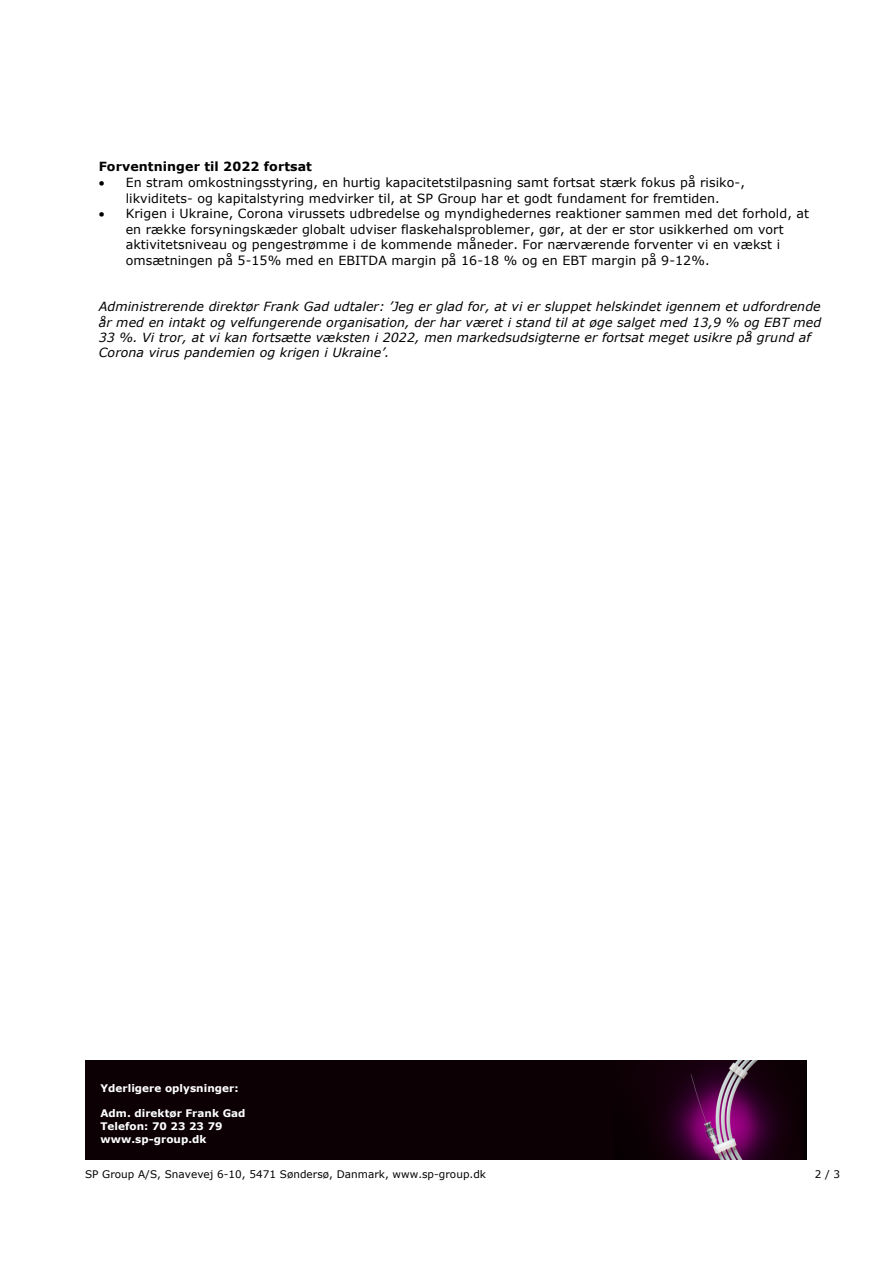
<style>
.page{position:relative;width:893px;height:1263px;background:#fff}
.page>*{position:absolute;margin:0;border:0;box-sizing:border-box;transform-origin:0 0}
.t1{font:12.6px/15.5px "Verdana";letter-spacing:.005em;color:#000;text-align:center}
.t2{font:italic 12.6px/15.5px "Verdana";letter-spacing:.005em;color:#000}
.t3{font:700 12.6px "Verdana";letter-spacing:.01em;color:#000}
.t4{font:700 10.5px/12.8px "Verdana";letter-spacing:.005em;color:#fff}
.t5{font:10.5px "Verdana";letter-spacing:.005em;color:#000}
</style>
<div class="page">
<img style="left:85px;top:1060px;width:721px;height:99px">
<p class="t3" style="left:99px;top:159px;width:215px">Forventninger til 2022 fortsat</p>
<p class="t1" style="left:99px;top:174px;width:647px">• En stram omkostningsstyring, en hurtig kapacitetstilpasning samt fortsat stærk fokus på risiko-, likviditets- og kapitalstyring medvirker til, at SP Group har et godt fundament for fremtiden.</p>
<p class="t1" style="left:126px;top:205px;width:685px;text-align:left;text-indent:-27px">• Krigen i Ukraine, Corona virussets udbredelse og myndighedernes reaktioner sammen med det forhold, at en række forsyningskæder globalt udviser flaskehalsproblemer, gør, at der er stor usikkerhed om vort aktivitetsniveau og pengestrømme i de kommende måneder. For nærværende forventer vi en vækst i omsætningen på 5-15% med en EBITDA margin på 16-18 % og en EBT margin på 9-12%.</p>
<p class="t2" style="left:99px;top:298px;width:724px">Administrerende direktør Frank Gad udtaler: ’Jeg er glad for, at vi er sluppet helskindet igennem et udfordrende år med en intakt og velfungerende organisation, der har været i stand til at øge salget med 13,9 % og EBT med 33 %. Vi tror, at vi kan fortsætte væksten i 2022, men markedsudsigterne er fortsat meget usikre på grund af Corona virus pandemien og krigen i Ukraine’.</p>
<p class="t4" style="left:100px;top:1081px;width:140px">Yderligere oplysninger:</p>
<p class="t4" style="left:100px;top:1107px;width:146px">Adm. direktør Frank Gad<br>Telefon: 70 23 23 79 www.sp-group.dk</p>
<p class="t5" style="left:85px;top:1168px;width:402px">SP Group A/S, Snavevej 6-10, 5471 Søndersø, Danmark, www.sp-group.dk</p>
<p class="t5" style="left:814px;top:1168px;width:27px">2 / 3</p>
</div>
